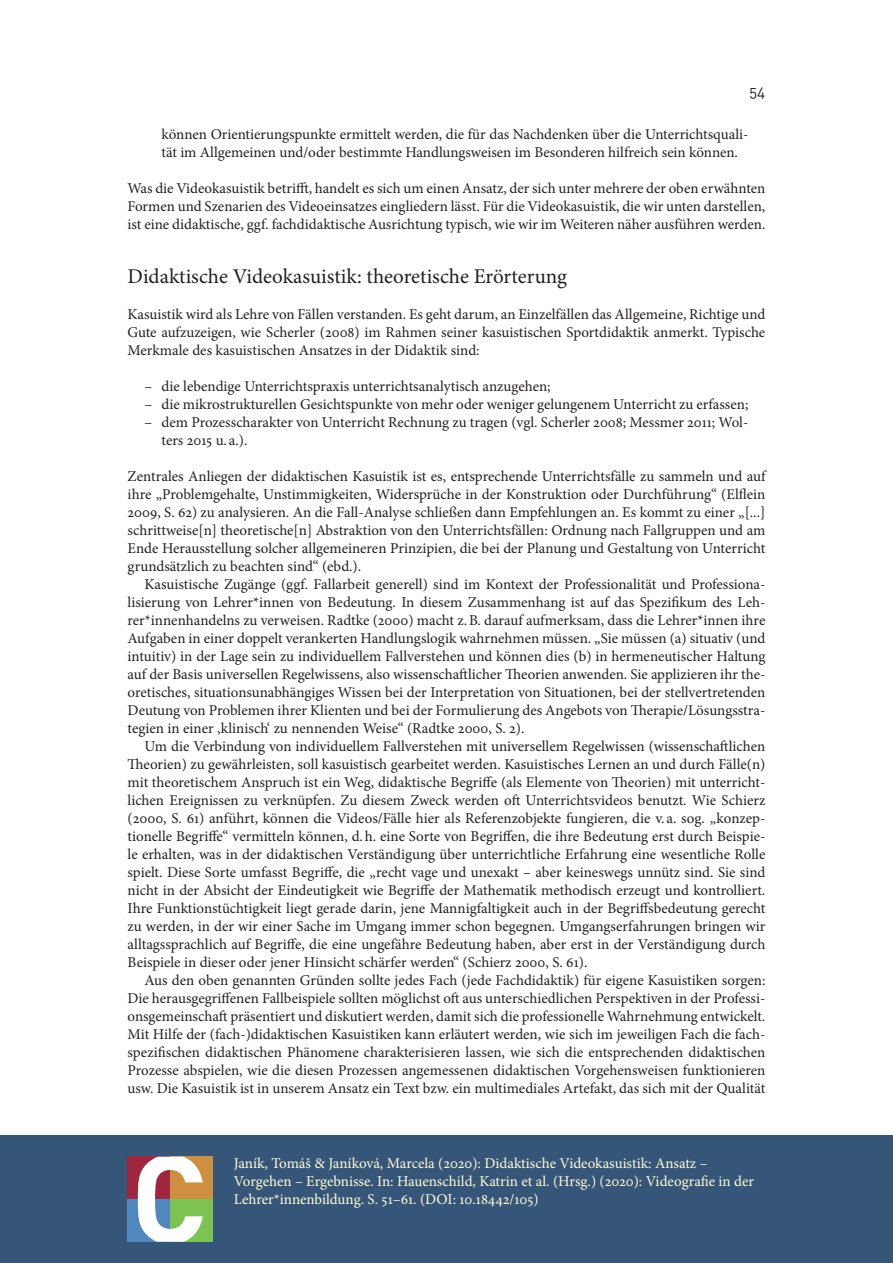
<style>
.page{position:relative;width:893px;height:1263px;background:#fff}
.page>*{position:absolute;margin:0;border:0;box-sizing:border-box;transform-origin:0 0}
.Überschrift_2{font:21px "Minion Pro";color:#231f20}
.Standard__nachfolgen{font:15px/18px "Minion Pro";color:#231f20;text-align:justify}
.Listenabsatz{font:15px/18px "Minion Pro";letter-spacing:-.005em;color:#231f20}
.t1{font:15px/18px "Minion Pro";color:#fffbd6}
.t2{font:15px "DIN Pro";color:#231f20}
</style>
<div class="page">
<div style="left:0;top:1135px;width:893px;height:128px;background:#365679"></div>
<div style="left:170px;top:1199px;width:43px;height:43px;background:#7cc352"></div>
<div style="left:170px;top:1157px;width:43px;height:42px;background:#ce8f40"></div>
<div style="left:128px;top:1199px;width:42px;height:43px;background:#5187bf"></div>
<div style="left:128px;top:1157px;width:42px;height:42px;background:#9f263d"></div>
<svg style="left:138px;top:1157px;width:65px;height:85px"></svg>
<p class="t2" style="left:749px;top:79px;width:17px">54</p>
<p class="Listenabsatz" style="left:162px;top:125px;width:588px">können Orientierungspunkte ermittelt werden, die für das Nachdenken über die Unterrichtsquali&shy;tät im Allgemeinen und/oder bestimmte Handlungsweisen im Besonderen hilfreich sein können.</p>
<p class="Standard__nachfolgen" style="left:128px;top:179px;width:639px">Was die Videokasuistik betrifft, handelt es sich um einen Ansatz, der sich unter mehrere der oben erwähnten Formen und Szenarien des Videoeinsatzes eingliedern lässt. Für die Videokasuistik, die wir unten darstellen, ist eine didaktische, ggf. fachdidaktische Ausrichtung typisch, wie wir im Weiteren näher ausführen werden.</p>
<p class="Überschrift_2" style="left:128px;top:262px;width:441px">Didaktische Videokasuistik: theoretische Erörterung</p>
<p class="Standard__nachfolgen" style="left:128px;top:305px;width:639px">Kasuistik wird als Lehre von Fällen verstanden. Es geht darum, an Einzelfällen das Allgemeine, Richtige und Gute aufzuzeigen, wie Scherler (2008) im Rahmen seiner kasuistischen Sportdidaktik anmerkt. Typische Merkmale des kasuistischen Ansatzes in der Didaktik sind:</p>
<p class="Listenabsatz" style="left:145px;top:377px;width:408px">– die lebendige Unterrichtspraxis unterrichtsanalytisch anzugehen;</p>
<p class="Listenabsatz" style="left:145px;top:395px;width:605px">– die mikrostrukturellen Gesichtspunkte von mehr oder weniger gelungenem Unterricht zu erfassen;</p>
<p class="Listenabsatz" style="left:162px;top:413px;width:588px;text-indent:-17px">– dem Prozesscharakter von Unterricht Rechnung zu tragen (vgl. Scherler 2008; Messmer 2011; Wol&shy;ters 2015 u. a.).</p>
<p class="Standard__nachfolgen" style="left:128px;top:467px;width:639px">Zentrales Anliegen der didaktischen Kasuistik ist es, entsprechende Unterrichtsfälle zu sammeln und auf ihre „Problemgehalte, Unstimmigkeiten, Widersprüche in der Konstruktion oder Durchführung“ (Elflein 2009, S. 62) zu analysieren. An die Fall-Analyse schließen dann Empfehlungen an. Es kommt zu einer „[...] schrittweise[n] theoretische[n] Abstraktion von den Unterrichtsfällen: Ordnung nach Fallgruppen und am Ende Herausstellung solcher allgemeineren Prinzipien, die bei der Planung und Gestaltung von Unterricht grundsätzlich zu beachten sind“ (ebd.).</p>
<p class="Standard__nachfolgen" style="left:128px;top:575px;width:639px;text-indent:17px">Kasuistische Zugänge (ggf. Fallarbeit generell) sind im Kontext der Professionalität und Professiona&shy;lisierung von Lehrer*innen von Bedeutung. In diesem Zusammenhang ist auf das Spezifikum des Leh&shy;rer*innenhandelns zu verweisen. Radtke (2000) macht z.B. darauf aufmerksam, dass die Lehrer*innen ihre Aufgaben in einer doppelt verankerten Handlungslogik wahrnehmen müssen. „Sie müssen (a) situativ (und intuitiv) in der Lage sein zu individuellem Fallverstehen und können dies (b) in hermeneutischer Haltung auf der Basis universellen Regelwissens, also wissenschaftlicher Theorien anwenden. Sie applizieren ihr the&shy;oretisches, situationsunabhängiges Wissen bei der Interpretation von Situationen, bei der stellvertretenden Deutung von Problemen ihrer Klienten und bei der Formulierung des Angebots von Therapie/Lösungsstra&shy;tegien in einer ‚klinisch‘ zu nennenden Weise“ (Radtke 2000, S. 2).</p>
<p class="Standard__nachfolgen" style="left:128px;top:737px;width:639px;text-indent:17px">Um die Verbindung von individuellem Fallverstehen mit universellem Regelwissen (wissenschaftlichen Theorien) zu gewährleisten, soll kasuistisch gearbeitet werden. Kasuistisches Lernen an und durch Fälle(n) mit theoretischem Anspruch ist ein Weg, didaktische Begriffe (als Elemente von Theorien) mit unterricht&shy;lichen Ereignissen zu verknüpfen. Zu diesem Zweck werden oft Unterrichtsvideos benutzt. Wie Schierz (2000, S. 61) anführt, können die Videos/Fälle hier als Referenzobjekte fungieren, die v. a. sog. „konzep&shy;tionelle Begriffe“ vermitteln können, d.h. eine Sorte von Begriffen, die ihre Bedeutung erst durch Beispie&shy;le erhalten, was in der didaktischen Verständigung über unterrichtliche Erfahrung eine wesentliche Rolle spielt. Diese Sorte umfasst Begriffe, die „recht vage und unexakt – aber keineswegs unnütz sind. Sie sind nicht in der Absicht der Eindeutigkeit wie Begriffe der Mathematik methodisch erzeugt und kontrolliert.<br>Ihre Funktionstüchtigkeit liegt gerade darin, jene Mannigfaltigkeit auch in der Begriffsbedeutung gerecht zu werden, in der wir einer Sache im Umgang immer schon begegnen. Umgangserfahrungen bringen wir alltagssprachlich auf Begriffe, die eine ungefähre Bedeutung haben, aber erst in der Verständigung durch Beispiele in dieser oder jener Hinsicht schärfer werden“ (Schierz 2000, S. 61).</p>
<p class="Standard__nachfolgen" style="left:128px;top:971px;width:639px;text-indent:17px">Aus den oben genannten Gründen sollte jedes Fach (jede Fachdidaktik) für eigene Kasuistiken sorgen:<br>Die herausgegriffenen Fallbeispiele sollten möglichst oft aus unterschiedlichen Perspektiven in der Professi&shy;onsgemeinschaft präsentiert und diskutiert werden, damit sich die professionelle Wahrnehmung entwickelt.<br>Mit Hilfe der (fach-)didaktischen Kasuistiken kann erläutert werden, wie sich im jeweiligen Fach die fach&shy;spezifischen didaktischen Phänomene charakterisieren lassen, wie sich die entsprechenden didaktischen Prozesse abspielen, wie die diesen Prozessen angemessenen didaktischen Vorgehensweisen funktionieren usw. Die Kasuistik ist in unserem Ansatz ein Text bzw. ein multimediales Artefakt, das sich mit der Qualität</p>
<p class="t1" style="left:234px;top:1154px;width:522px">Janík, Tomáš &amp; Janíková, Marcela (2020): Didaktische Videokasuistik: Ansatz –<br>Vorgehen – Ergebnisse. In: Hauenschild, Katrin et al. (Hrsg.) (2020): Videografie in der<br>Lehrer*innenbildung. S. 51–61. (DOI: 10.18442/105)</p>
</div>
